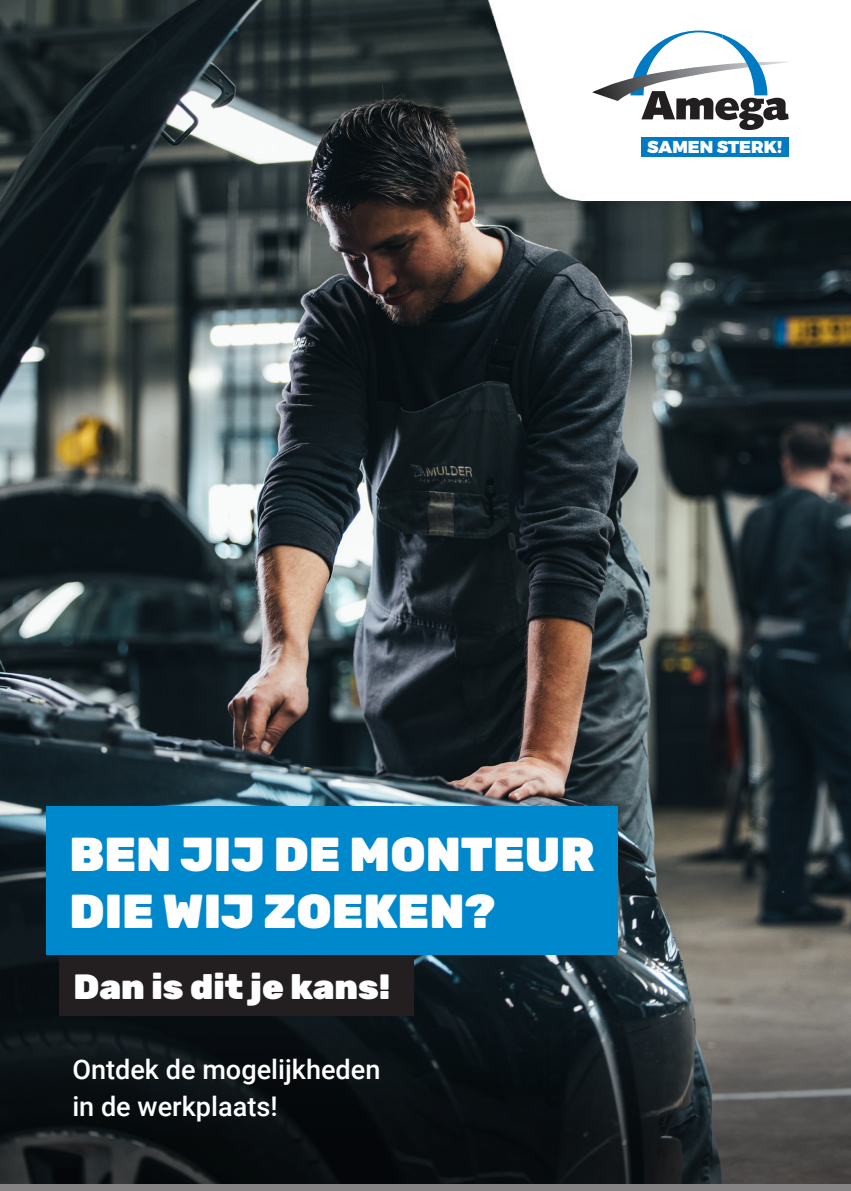
<style>
.page{position:relative;width:851px;height:1191px;background:#fff}
.page>*{position:absolute;margin:0;border:0;box-sizing:border-box;transform-origin:0 0}
.t1{font:900 47.6px/57.2px "Rubik";color:#fff}
.t2{font:900 35.2px "Rubik";color:#fff}
.t3{font:500 27px "Roboto";color:#fff}
.t4{font:900 17.2px "Montserrat";color:#fff}
</style>
<div class="page">
<img style="left:0;top:0;width:850px;height:975px">
<svg style="left:0;top:975px;width:850px;height:216px;background:#24282a"></svg>
<div style="left:59px;top:954px;width:355px;height:62px;background:#231f20"></div>
<div style="left:47px;top:806px;width:571px;height:149px;background:#0088cd"></div>
<img style="left:479px;top:0;width:371px;height:200px">
<svg style="left:592px;top:31px;width:199px;height:99px"></svg>
<div style="left:640px;top:137px;width:148px;height:19px;background:#007ac2"></div>
<p class="t4" style="left:647px;top:136px;width:136px">SAMEN STERK!</p>
<p class="t1" style="left:69px;top:827px;width:526px">BEN JIJ DE MONTEUR<br>DIE WIJ ZOEKEN?</p>
<p class="t2" style="left:73px;top:966px;width:318px">Dan is dit je kans!</p>
<p class="t3" style="left:72px;top:1050px;width:309px">Ontdek de mogelijkheden</p>
<p class="t3" style="left:72px;top:1087px;width:207px">in de werkplaats!</p>
</div>
